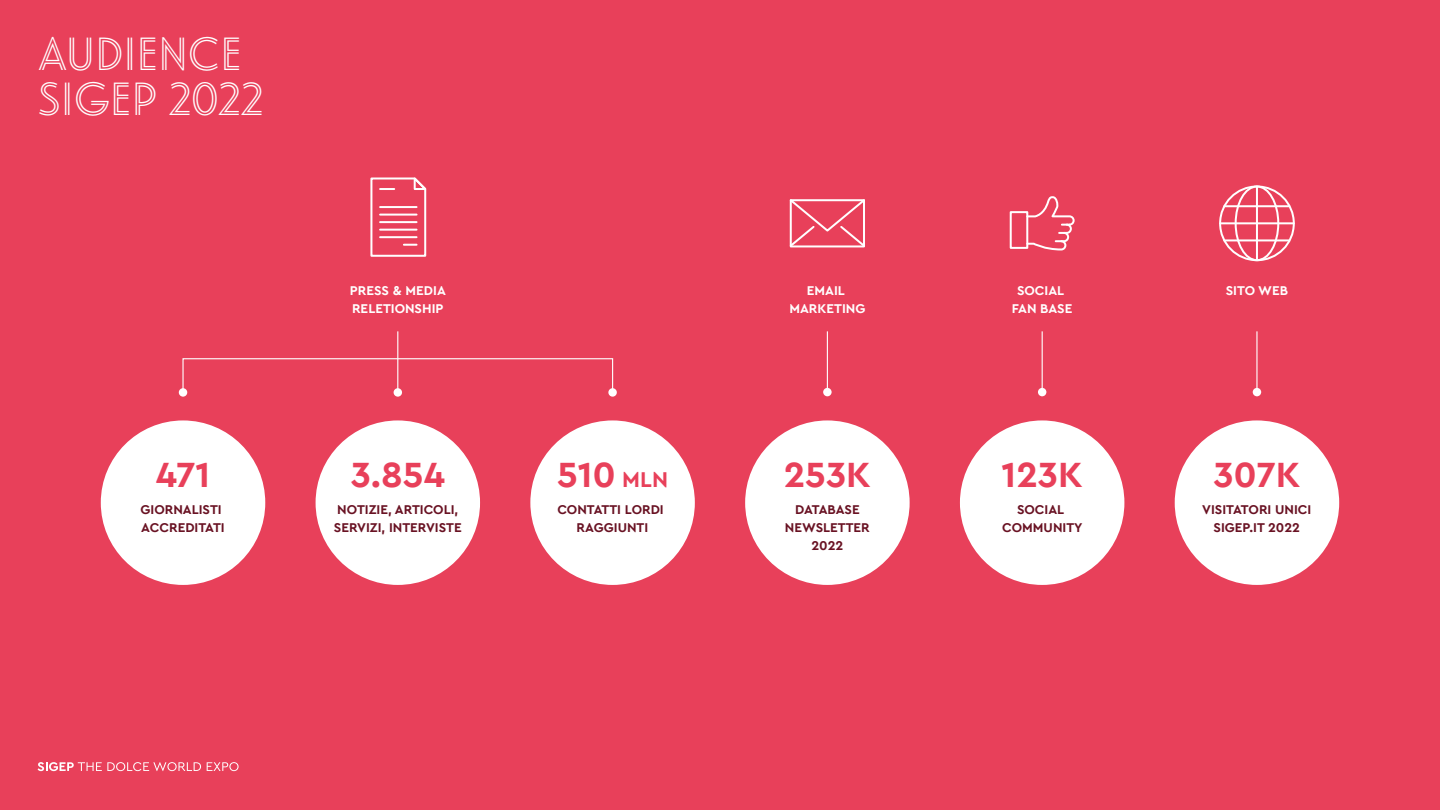
<style>
.page{position:relative;width:1440px;height:810px;background:#e8405a}
.page>*{position:absolute;margin:0;border:0;box-sizing:border-box;transform-origin:0 0}
.t1{font:45px/45px "Landmark Inline";color:#fff}
.t2{font:700 36.83px "Cera Pro";color:#e8405a}
.t3{font:700 13.42px/18.5px "Cera Pro";color:#691223;text-align:center}
.t4{font:700 13.42px/18.5px "Cera Pro";color:#fff;text-align:center}
.s1{font-size:22.5px}
</style>
<div class="page">
<hr style="left:397px;top:331px;width:1px;height:62px;background:#fff">
<div style="left:394px;top:388px;width:8px;height:9px;background:#fff;border-radius:50%"></div>
<hr style="left:827px;top:331px;width:1px;height:61px;background:#fff">
<div style="left:823px;top:388px;width:9px;height:8px;background:#fff;border-radius:50%"></div>
<svg style="left:789px;top:199px;width:76px;height:49px"></svg>
<div style="left:790px;top:199px;width:75px;height:48px;border:2px solid #fff"></div>
<div style="left:745px;top:420px;width:165px;height:165px;background:#fff;border-radius:50%"></div>
<hr style="left:1042px;top:331px;width:1px;height:61px;background:#fff">
<div style="left:1038px;top:388px;width:8px;height:8px;background:#fff;border-radius:50%"></div>
<div style="left:1010px;top:211px;width:18px;height:38px;border:2px solid #fff"></div>
<svg style="left:1025px;top:196px;width:50px;height:55px"></svg>
<div style="left:960px;top:420px;width:164px;height:165px;background:#fff;border-radius:50%"></div>
<hr style="left:1256px;top:331px;width:2px;height:61px;background:#fff">
<div style="left:1253px;top:388px;width:8px;height:8px;background:#fff;border-radius:50%"></div>
<div style="left:1175px;top:420px;width:164px;height:165px;background:#fff;border-radius:50%"></div>
<div style="left:1219px;top:186px;width:76px;height:75px;border:2px solid #fff;border-radius:50%"></div>
<hr style="left:1224px;top:239px;width:65px;height:2px;background:#fff">
<hr style="left:1220px;top:222px;width:74px;height:2px;background:#fff">
<hr style="left:1224px;top:205px;width:65px;height:2px;background:#fff">
<hr style="left:1256px;top:187px;width:2px;height:73px;background:#fff">
<div style="left:1235px;top:186px;width:44px;height:75px;border:2px solid #fff;border-radius:50%"></div>
<div style="left:101px;top:420px;width:164px;height:165px;background:#fff;border-radius:50%"></div>
<div style="left:316px;top:420px;width:164px;height:165px;background:#fff;border-radius:50%"></div>
<div style="left:530px;top:420px;width:165px;height:165px;background:#fff;border-radius:50%"></div>
<div style="left:182px;top:358px;width:431px;height:35px;border:1px solid #fff"></div>
<div style="left:179px;top:388px;width:8px;height:9px;background:#fff;border-radius:50%"></div>
<div style="left:608px;top:388px;width:9px;height:9px;background:#fff;border-radius:50%"></div>
<svg style="left:38px;top:762px;width:163px;height:9px"></svg>
<svg style="left:207px;top:762px;width:32px;height:9px"></svg>
<svg style="left:370px;top:177px;width:57px;height:80px"></svg>
<h1 class="t1" style="left:38px;top:30px;width:228px">AUDIENCE<br>SIGEP 2022</h1>
<h2 class="t2" style="left:156px;top:450px;width:56px">471</h2>
<p class="t3" style="left:141px;top:499px;width:86px;text-align:left">GIORNALISTI<br>ACCREDITATI</p>
<p class="t4" style="left:350px;top:281px;width:97px;text-align:left">PRESS &amp; MEDIA<br>RELETIONSHIP</p>
<p class="t4" style="left:789px;top:281px;width:77px">EMAIL<br>MARKETING</p>
<h2 class="t2" style="left:351px;top:450px;width:96px">3.854</h2>
<p class="t3" style="left:334px;top:499px;width:129px;text-align:left">NOTIZIE, ARTICOLI,<br>SERVIZI, INTERVISTE</p>
<h2 class="t2" style="left:557px;top:450px;width:113px">510 <span class="s1">MLN</span></h2>
<p class="t3" style="left:557px;top:499px;width:108px">CONTATTI LORDI<br>RAGGIUNTI</p>
<h2 class="t2" style="left:784px;top:450px;width:89px">253K</h2>
<p class="t3" style="left:785px;top:499px;width:86px">DATABASE<br>NEWSLETTER<br>2022</p>
<p class="t4" style="left:1012px;top:281px;width:62px">SOCIAL<br>FAN BASE</p>
<p class="t4" style="left:1226px;top:281px;width:64px">SITO WEB</p>
<h2 class="t2" style="left:1002px;top:450px;width:83px">123K</h2>
<h2 class="t2" style="left:1213px;top:450px;width:89px">307K</h2>
<p class="t3" style="left:1002px;top:499px;width:82px">SOCIAL<br>COMMUNITY</p>
<p class="t3" style="left:1202px;top:499px;width:111px">VISITATORI UNICI<br>SIGEP.IT 2022</p>
</div>
